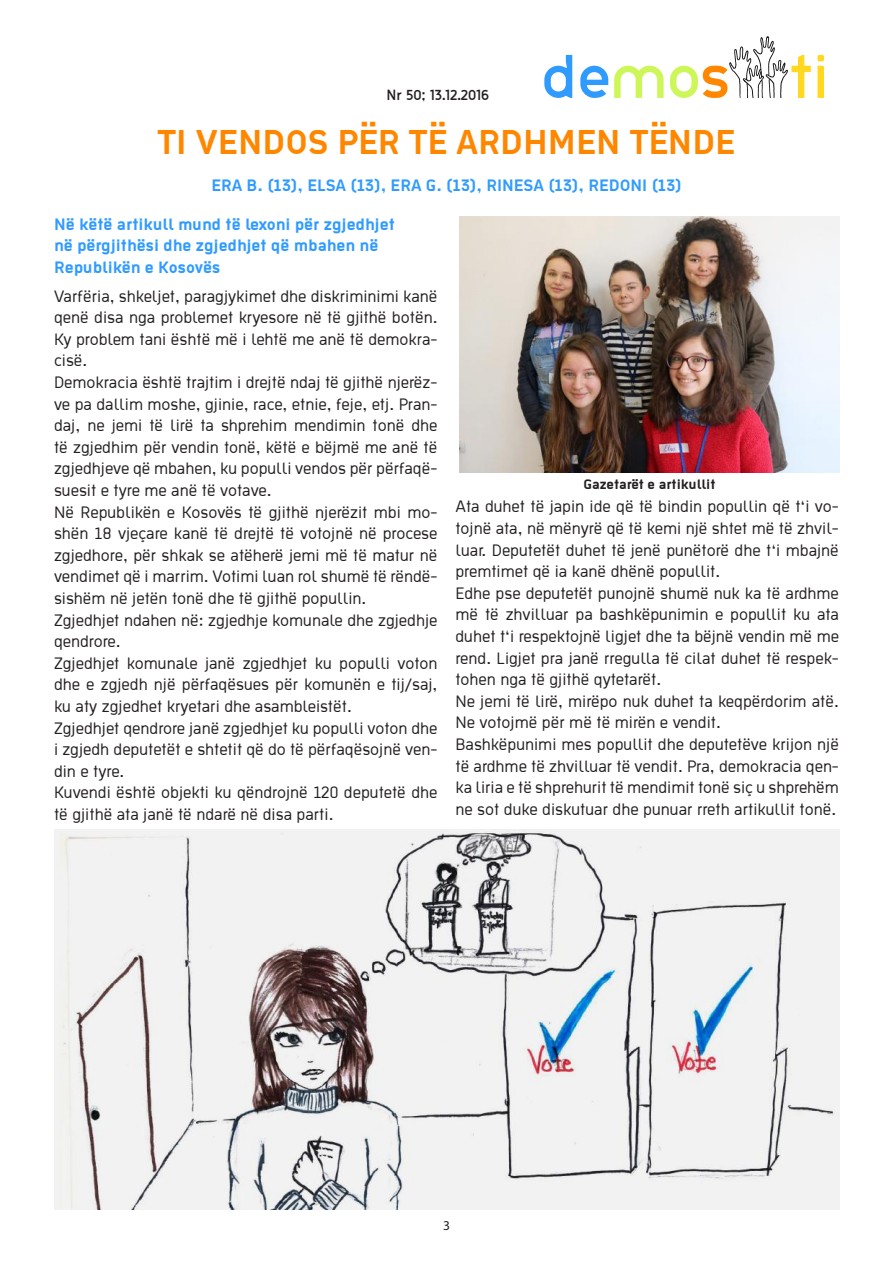
<style>
.page{position:relative;width:893px;height:1263px;background:#fff}
.page>*{position:absolute;margin:0;border:0;box-sizing:border-box;transform-origin:0 0}
.t1{font:700 37.5px "Ekstropia";color:#ff8700}
.t2{font:18px/21.6px "Ekstropia";color:#241f1f}
.t3{font:700 18px/21.6px "Ekstropia";color:#309bff}
.t4{font:700 15px "Ekstropia";color:#241f1f}
.t5{font:13.5px "Thelbi Kujtesa";color:#241f1f}
.t6{font:13.5px "Myriad Pro";color:#241f1f}
</style>
<div class="page">
<svg style="left:544px;top:55px;width:28px;height:43px"></svg>
<svg style="left:580px;top:66px;width:28px;height:32px"></svg>
<svg style="left:614px;top:66px;width:50px;height:32px"></svg>
<svg style="left:817px;top:55px;width:7px;height:43px"></svg>
<svg style="left:670px;top:36px;width:141px;height:62px"></svg>
<img style="left:55px;top:830px;width:784px;height:379px">
<img style="left:459px;top:216px;width:380px;height:256px">
<p class="t5" style="left:386px;top:85px;width:104px">Nr 50; 13.12.2016</p>
<h1 class="t1" style="left:158px;top:119px;width:579px">TI VENDOS PËR TË ARDHMEN TËNDE</h1>
<p class="t3" style="left:211px;top:174px;width:472px">ERA B. (13), ELSA (13), ERA G. (13), RINESA (13), REDONI (13)</p>
<p class="t3" style="left:54px;top:212px;width:342px">Në këtë artikull mund të lexoni për zgjedhjet në përgjithësi dhe zgjedhjet që mbahen në<br>Republikën e Kosovës</p>
<p class="t2" style="left:54px;top:284px;width:385px">Varfëria, shkeljet, paragjykimet dhe diskriminimi kanë qenë disa nga problemet kryesore në të gjithë botën.<br>Ky problem tani është më i lehtë me anë të demokra&shy;cisë.<br>Demokracia është trajtim i drejtë ndaj të gjithë njerëz&shy;ve pa dallim moshe, gjinie, race, etnie, feje, etj. Pran&shy;daj, ne jemi të lirë ta shprehim mendimin tonë dhe të zgjedhim për vendin tonë, këtë e bëjmë me anë të zgjedhjeve që mbahen, ku populli vendos për përfaqë&shy;suesit e tyre me anë të votave.<br>Në Republikën e Kosovës të gjithë njerëzit mbi mo&shy;shën 18 vjeçare kanë të drejtë të votojnë në procese zgjedhore, për shkak se atëherë jemi më të matur në vendimet që i marrim. Votimi luan rol shumë të rëndë&shy;sishëm në jetën tonë dhe të gjithë popullin.<br>Zgjedhjet ndahen në: zgjedhje komunale dhe zgjedhje qendrore.<br>Zgjedhjet komunale janë zgjedhjet ku populli voton dhe e zgjedh një përfaqësues për komunën e tij/saj, ku aty zgjedhet kryetari dhe asambleistët.<br>Zgjedhjet qendrore janë zgjedhjet ku populli voton dhe i zgjedh deputetët e shtetit që do të përfaqësojnë ven&shy;din e tyre.<br>Kuvendi është objekti ku qëndrojnë 120 deputetë dhe të gjithë ata janë të ndarë në disa parti.</p>
<p class="t4" style="left:583px;top:475px;width:134px">Gazetarët e artikullit</p>
<p class="t2" style="left:455px;top:495px;width:385px">Ata duhet të japin ide që të bindin popullin që t‘i vo&shy;tojnë ata, në mënyrë që të kemi një shtet më të zhvil&shy;luar. Deputetët duhet të jenë punëtorë dhe t‘i mbajnë premtimet që ia kanë dhënë popullit.<br>Edhe pse deputetët punojnë shumë nuk ka të ardhme më të zhvilluar pa bashkëpunimin e popullit ku ata duhet t‘i respektojnë ligjet dhe ta bëjnë vendin më me rend. Ligjet pra janë rregulla të cilat duhet të respek&shy;tohen nga të gjithë qytetarët.<br>Ne jemi të lirë, mirëpo nuk duhet ta keqpërdorim atë.<br>Ne votojmë për më të mirën e vendit.<br>Bashkëpunimi mes popullit dhe deputetëve krijon një të ardhme të zhvilluar të vendit. Pra, demokracia qen&shy;ka liria e të shprehurit të mendimit tonë siç u shprehëm ne sot duke diskutuar dhe punuar rreth artikullit tonë.</p>
<p class="t6" style="left:443px;top:1217px;width:8px">3</p>
</div>
